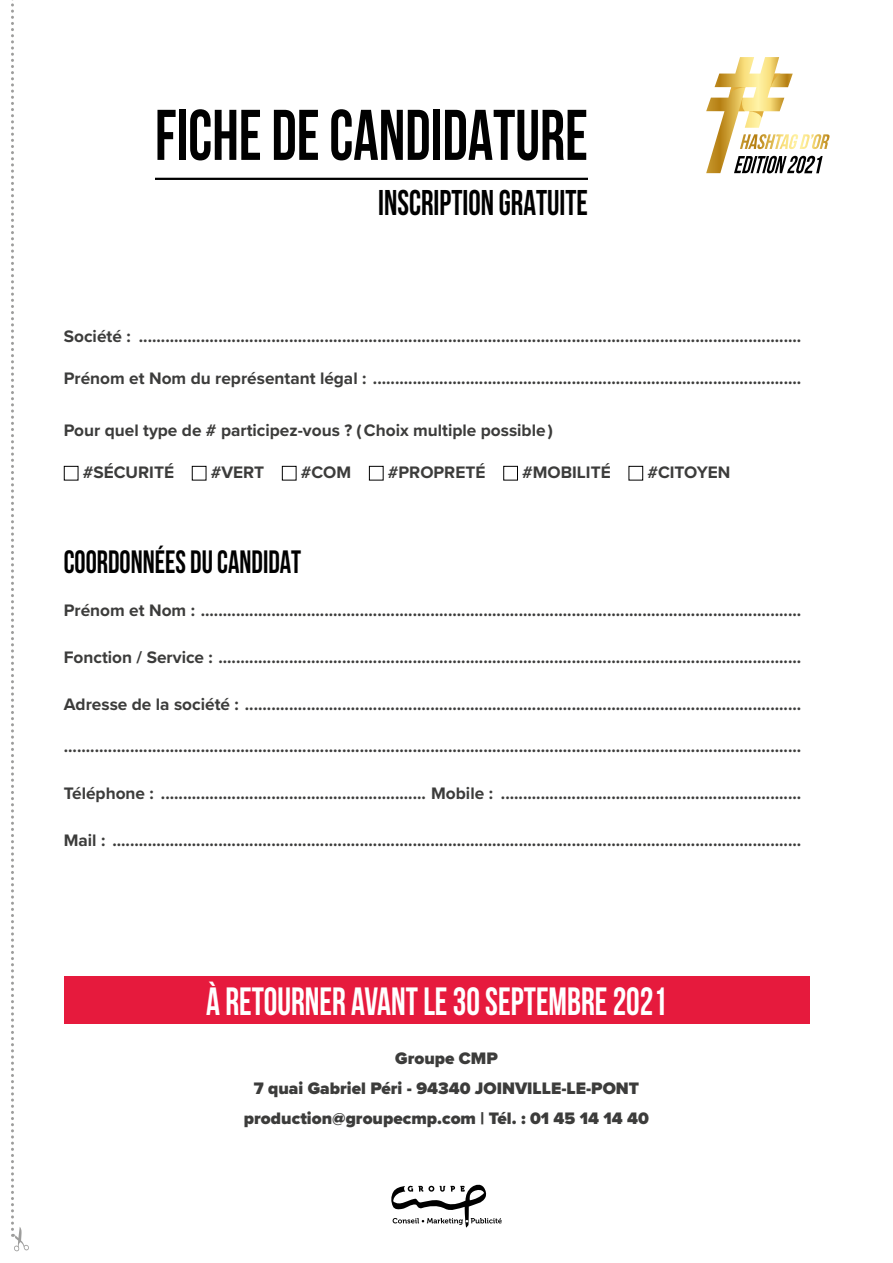
<style>
.page{position:relative;width:893px;height:1263px;background:#fff}
.page>*{position:absolute;margin:0;border:0;box-sizing:border-box;transform-origin:0 0}
.t1{font:700 71.55px "Bebas Neue";color:#000;scale:.87 1}
.t2{font:700 39.3px "Bebas Neue";color:#fff;scale:.87 1}
.t3{font:700 35.7px "Bebas Neue";color:#000;scale:.87 1}
.t4{font:700 32.25px "Bebas Neue";color:#000;scale:.87 1}
.t5{font:700 17.25px "Proxima Nova";color:#3c3c3b}
.t6{font:900 17.25px/30px "Proxima Nova";color:#3c3c3b;text-align:center}
</style>
<div class="page">
<svg style="left:63px;top:465px;width:16px;height:16px"></svg>
<svg style="left:191px;top:465px;width:16px;height:16px"></svg>
<svg style="left:281px;top:465px;width:16px;height:16px"></svg>
<svg style="left:368px;top:465px;width:16px;height:16px"></svg>
<svg style="left:503px;top:465px;width:15px;height:16px"></svg>
<svg style="left:628px;top:465px;width:16px;height:16px"></svg>
<div style="left:64px;top:976px;width:745px;height:48px;background:#e61a3d"></div>
<svg style="left:11px;top:0;width:18px;height:1251px"></svg>
<hr style="left:155px;top:178px;width:433px;height:2px;background:#000">
<svg style="left:706px;top:57px;width:124px;height:116px"></svg>
<svg style="left:391px;top:1184px;width:111px;height:43px"></svg>
<h1 class="t1" style="left:155px;top:96px;width:499px">FICHE DE CANDIDATURE</h1>
<h3 class="t3" style="left:378px;top:183px;width:243px">INSCRIPTION GRATUITE</h3>
<p class="t5" style="left:64px;top:323px;width:739px">Société : ......................................................................................................................................................</p>
<p class="t5" style="left:64px;top:366px;width:739px">Prénom et Nom du représentant légal : .................................................................................................</p>
<p class="t5" style="left:64px;top:417px;width:491px">Pour quel type de # participez-vous ? ( Choix multiple possible )</p>
<p class="t5" style="left:83px;top:460px;width:93px">#SÉCURITÉ</p>
<p class="t5" style="left:211px;top:460px;width:55px">#VERT</p>
<p class="t5" style="left:301px;top:460px;width:52px">#COM</p>
<p class="t5" style="left:388px;top:460px;width:99px">#PROPRETÉ</p>
<p class="t5" style="left:522px;top:460px;width:90px">#MOBILITÉ</p>
<p class="t5" style="left:647px;top:460px;width:85px">#CITOYEN</p>
<h3 class="t4" style="left:64px;top:544px;width:274px">COORDONNÉES DU CANDIDAT</h3>
<p class="t5" style="left:64px;top:597px;width:739px">Prénom et Nom : ........................................................................................................................................</p>
<p class="t5" style="left:64px;top:644px;width:739px">Fonction / Service : ....................................................................................................................................</p>
<p class="t5" style="left:64px;top:691px;width:739px">Adresse de la société : ..............................................................................................................................</p>
<p class="t5" style="left:64px;top:734px;width:739px">.......................................................................................................................................................................</p>
<p class="t5" style="left:64px;top:781px;width:739px">Téléphone : ............................................................ Mobile : ....................................................................</p>
<p class="t5" style="left:64px;top:828px;width:739px">Mail : ............................................................................................................................................................</p>
<h2 class="t2" style="left:206px;top:980px;width:531px">À RETOURNER AVANT LE 30 SEPTEMBRE 2021</h2>
<p class="t6" style="left:244px;top:1043px;width:406px">Groupe CMP<br>7 quai Gabriel Péri - 94340 JOINVILLE-LE-PONT production@groupecmp.com | Tél. : 01 45 14 14 40</p>
</div>
